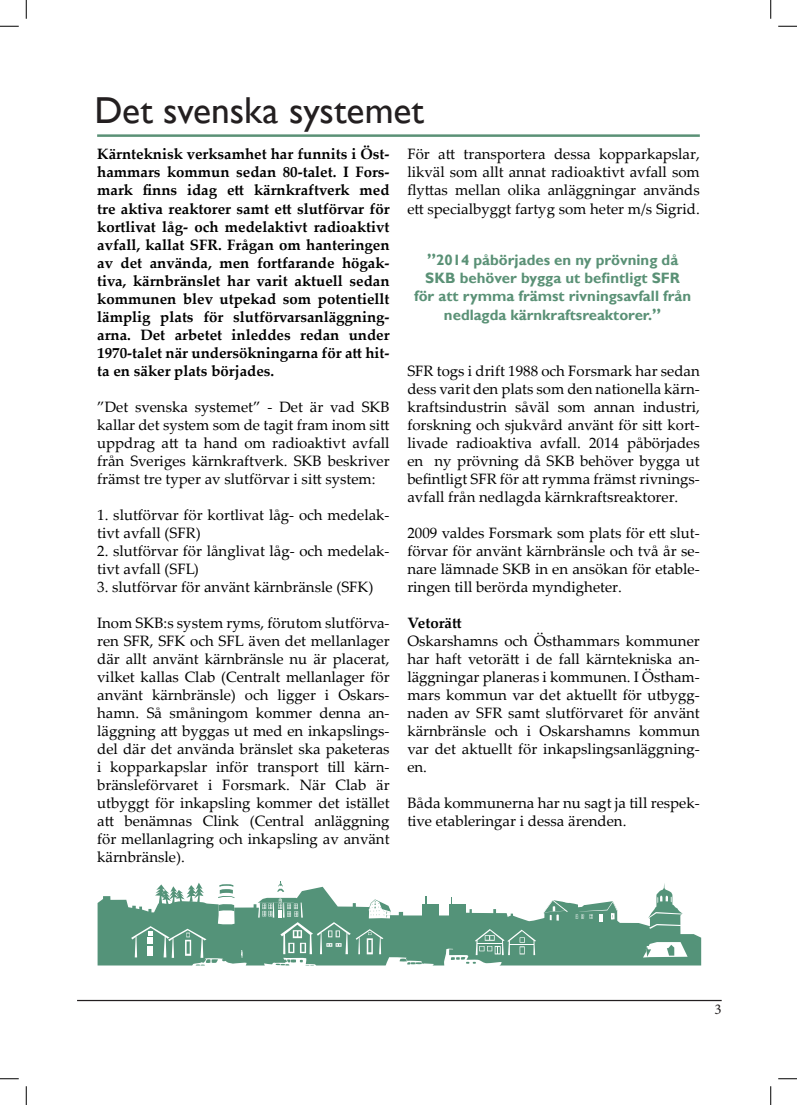
<style>
.page{position:relative;width:797px;height:1105px;background:#fff}
.page>*{position:absolute;margin:0;border:0;box-sizing:border-box;transform-origin:0 0}
.t1{font:37.5px "Gill Sans";color:#231f20}
.t2{font:15px/18px "Palatino Linotype";color:#000;text-align:justify}
.t3{font:700 15px/18px "Palatino Linotype";color:#000;text-align:justify}
.t4{font:700 15px/18px "Gill Sans";color:#5a9176;text-align:center}
.t5{font:15px "Minion Pro";color:#231f20}
.s1{font-size:16.25px}
</style>
<div class="page">
<hr style="left:77px;top:1000px;width:644px;height:1px;background:#231f20">
<hr style="left:97px;top:134px;width:602px;height:3px;background:#5a9176">
<svg style="left:98px;top:896px;width:603px;height:69px;fill:#549379"></svg>
<svg style="left:643px;top:883px;width:44px;height:74px"></svg>
<svg style="left:543px;top:896px;width:75px;height:27px"></svg>
<svg style="left:258px;top:881px;width:278px;height:85px"></svg>
<svg style="left:131px;top:883px;width:116px;height:83px"></svg>
<svg style="left:0;top:25px;width:19px;height:2px"></svg>
<svg style="left:778px;top:25px;width:19px;height:2px"></svg>
<svg style="left:0;top:1078px;width:19px;height:1px"></svg>
<svg style="left:778px;top:1078px;width:19px;height:1px"></svg>
<svg style="left:25px;top:0;width:2px;height:19px"></svg>
<svg style="left:25px;top:1086px;width:2px;height:19px"></svg>
<svg style="left:770px;top:0;width:1px;height:19px"></svg>
<svg style="left:770px;top:1086px;width:1px;height:19px"></svg>
<h1 class="t1" style="left:94px;top:89px;width:331px">Det svenska systemet</h1>
<p class="t3" style="left:97px;top:145px;width:294px">Kärnteknisk verksamhet har funnits i Öst&shy;hammars kommun sedan 80-talet. I Fors&shy;mark finns idag ett kärnkraftverk med tre aktiva reaktorer samt ett slutförvar för kortlivat låg- och medelaktivt radioaktivt avfall, kallat SFR. Frågan om hanteringen av det använda, men fortfarande högak&shy;tiva, kärnbränslet har varit aktuell sedan kommunen blev utpekad som potentiellt lämplig plats för slutförvarsanläggning&shy;arna. Det arbetet inleddes redan under 1970-talet när undersökningarna för att hit&shy;ta en säker plats börjades.</p>
<p class="t2" style="left:97px;top:397px;width:294px">”Det svenska systemet” - Det är vad SKB kallar det system som de tagit fram inom sitt uppdrag att ta hand om radioaktivt avfall från Sveriges kärnkraftverk. SKB beskriver främst tre typer av slutförvar i sitt system:</p>
<p class="t2" style="left:97px;top:505px;width:294px">1. slutförvar för kortlivat låg- och medelak&shy;tivt avfall (SFR)</p>
<p class="t2" style="left:97px;top:541px;width:294px">2. slutförvar för långlivat låg- och medelak&shy;tivt avfall (SFL)</p>
<p class="t2" style="left:97px;top:577px;width:278px">3. slutförvar för använt kärnbränsle (SFK)</p>
<p class="t2" style="left:97px;top:613px;width:294px">Inom SKB:s system ryms, förutom slutförva&shy;ren SFR, SFK och SFL även det mellanlager där allt använt kärnbränsle nu är placerat, vilket kallas Clab (Centralt mellanlager för använt kärnbränsle) och ligger i Oskars&shy;hamn. Så småningom kommer denna an&shy;läggning att byggas ut med en inkapslings&shy;del där det använda bränslet ska paketeras i kopparkapslar inför transport till kärn&shy;bränsleförvaret i Forsmark. När Clab är utbyggt för inkapsling kommer det istället att benämnas Clink (Central anläggning för mellanlagring och inkapsling av använt kärnbränsle).</p>
<p class="t2" style="left:407px;top:145px;width:294px">För att transportera dessa kopparkapslar, likväl som allt annat radioaktivt avfall som flyttas mellan olika anläggningar används ett specialbyggt fartyg som heter m/s Sigrid.</p>
<p class="t4" style="left:414px;top:251px;width:278px"><span class="s1">”</span>2014 påbörjades en ny prövning då<br>SKB behöver bygga ut befintligt SFR för att rymma främst rivningsavfall från</p>
<p class="t4" style="left:444px;top:307px;width:219px">nedlagda kärnkraftsreaktorer.<span class="s1">”</span></p>
<p class="t2" style="left:407px;top:361px;width:294px">SFR togs i drift 1988 och Forsmark har sedan dess varit den plats som den nationella kärn&shy;kraftsindustrin såväl som annan industri, forskning och sjukvård använt för sitt kort&shy;livade radioaktiva avfall. 2014 påbörjades en ny prövning då SKB behöver bygga ut befintligt SFR för att rymma främst rivnings&shy;avfall från nedlagda kärnkraftsreaktorer.</p>
<p class="t2" style="left:407px;top:523px;width:294px">2009 valdes Forsmark som plats för ett slut&shy;förvar för använt kärnbränsle och två år se&shy;nare lämnade SKB in en ansökan för etable&shy;ringen till berörda myndigheter.</p>
<p class="t3" style="left:407px;top:613px;width:56px">Vetorätt</p>
<p class="t2" style="left:407px;top:631px;width:294px">Oskarshamns och Östhammars kommuner har haft vetorätt i de fall kärntekniska an&shy;läggningar planeras i kommunen. I Östham&shy;mars kommun var det aktuellt för utbygg&shy;naden av SFR samt slutförvaret för använt kärnbränsle och i Oskarshamns kommun var det aktuellt för inkapslingsanläggning&shy;en.</p>
<p class="t2" style="left:407px;top:793px;width:294px">Båda kommunerna har nu sagt ja till respek&shy;tive etableringar i dessa ärenden.</p>
<p class="t5" style="left:714px;top:999px;width:9px">3</p>
</div>
